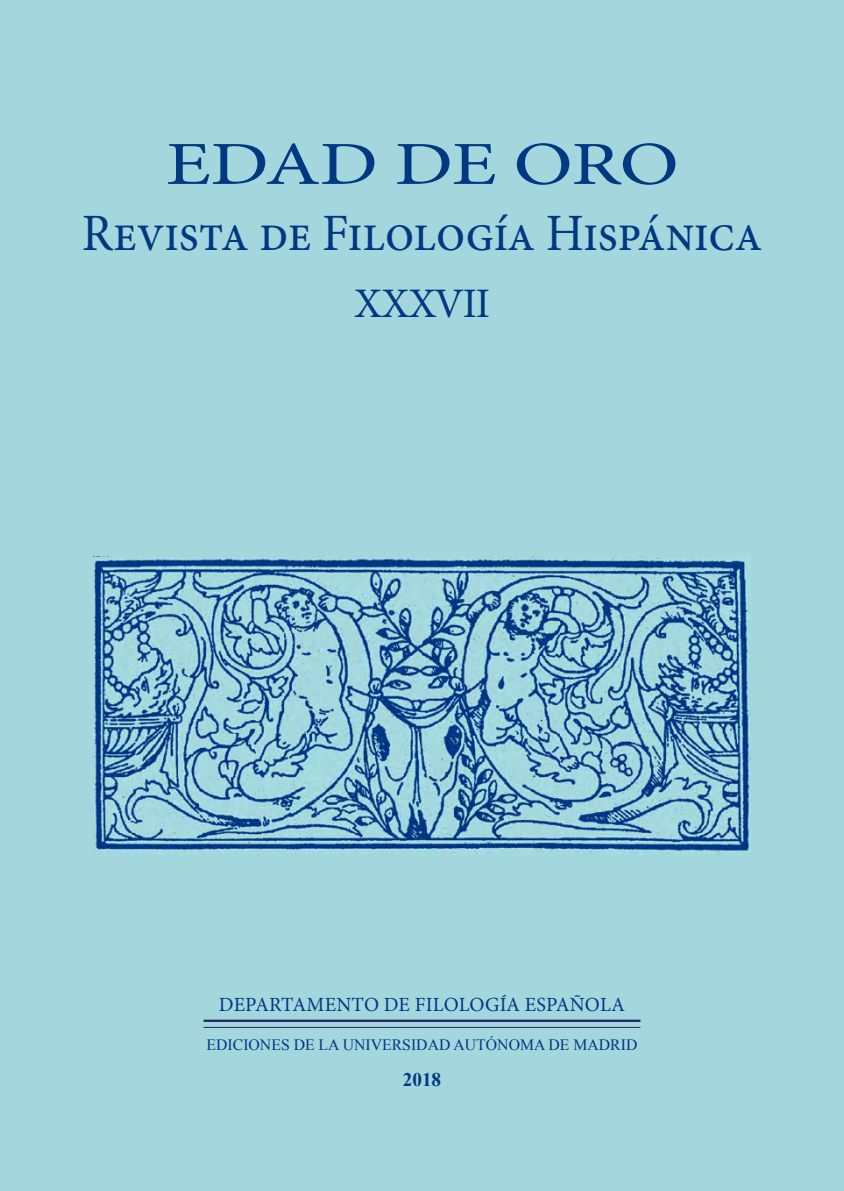
<style>
.page{position:relative;width:844px;height:1191px;background:#fff}
.page>*{position:absolute;margin:0;border:0;box-sizing:border-box;transform-origin:0 0}
.t1{font:61.25px "Minion Pro";color:#003882;scale:1.3 1}
.t2{font:52.5px "Minion Pro";letter-spacing:-.01em;color:#003882;scale:.95 1}
.t3{font:42px "Minion Pro";letter-spacing:-.03em;color:#003882}
.t4{font:20.12px "Minion Pro";letter-spacing:.005em;color:#003882}
.t5{font:700 19.25px "Times New Roman";color:#003882}
.t6{font:15.75px "Times New Roman";color:#003882}
</style>
<div class="page">
<div style="left:0;top:0;width:843px;height:1191px;background:#a3d7dd"></div>
<hr style="left:203px;top:1019px;width:437px;height:3px;background:#1f2762">
<hr style="left:203px;top:1027px;width:437px;height:1px;background:#1f2762">
<img style="left:94px;top:556px;width:656px;height:298px">
<h1 class="t1" style="left:166px;top:123px;width:396px">EDAD DE ORO</h1>
<h2 class="t2" style="left:82px;top:198px;width:718px">REVISTA DE FILOLOGÍA HISPÁNICA</h2>
<h3 class="t3" style="left:354px;top:276px;width:137px">XXXVII</h3>
<p class="t4" style="left:219px;top:991px;width:408px">DEPARTAMENTO DE FILOLOGÍA ESPAÑOLA</p>
<p class="t6" style="left:206px;top:1034px;width:432px">EDICIONES DE LA UNIVERSIDAD AUTÓNOMA DE MADRID</p>
<p class="t5" style="left:402px;top:1065px;width:40px">2018</p>
</div>
